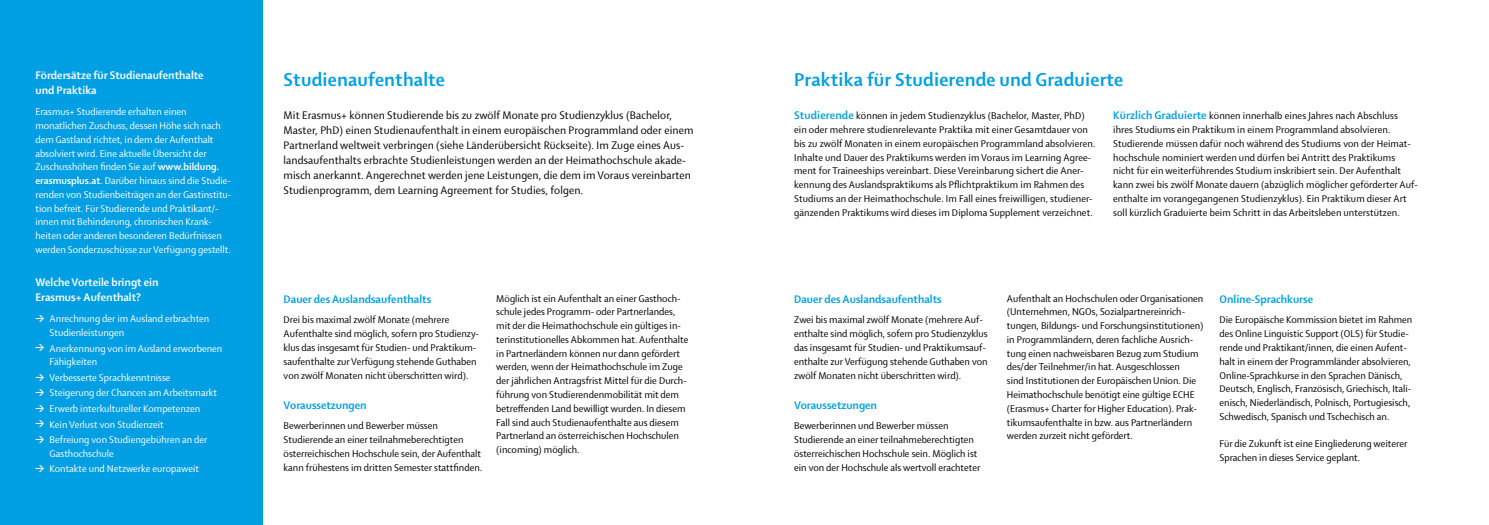
<style>
.page{position:relative;width:1489px;height:525px;background:#fff}
.page>*{position:absolute;margin:0;border:0;box-sizing:border-box;transform-origin:0 0}
.t1{font:700 20px "Shaker 2";letter-spacing:.01em;color:#009fe3}
.t2{font:11.88px/15px "Shaker 2";letter-spacing:.01em;color:#000}
.t3{font:700 11.88px "Shaker 2";color:#009fe3}
.t4{font:700 11.88px/15px "Shaker 2";color:#fff}
.t5{font:10.62px/13.8px "Shaker 2";color:#000}
.t6{font:10.62px/13.8px "Shaker 2";color:#fff}
.s1{font-weight:700}
.s2{font-family:"DIN";font-weight:700;font-size:8.75px}
.s3{font-weight:700;font-size:11.88px;color:#009fe3}
</style>
<div class="page">
<div style="left:0;top:0;width:262px;height:524px;background:#009fe3"></div>
<p class="t4" style="left:35px;top:67px;width:170px">Fördersätze für Studienaufenthalte und Praktika</p>
<p class="t6" style="left:35px;top:104px;width:197px">Erasmus+ Studierende erhalten einen monatlichen Zuschuss, dessen Höhe sich nach dem Gastland richtet, in dem der Aufenthalt absolviert wird. Eine aktuelle Übersicht der Zuschusshöhen finden Sie auf <span class="s1">www.bildung. erasmusplus.at</span>. Darüber hinaus sind die Studie&shy;renden von Studienbeiträgen an der Gastinstitu&shy;tion befreit. Für Studierende und Praktikant/- innen mit Behinderung, chronischen Krank&shy;heiten oder anderen besonderen Bedürfnissen werden Sonderzuschüsse zur Verfügung gestellt.</p>
<p class="t4" style="left:35px;top:274px;width:125px">Welche Vorteile bringt ein<br>Erasmus+ Aufenthalt?</p>
<p class="t6" style="left:50px;top:311px;width:161px;text-indent:-14px"><span class="s2">&gt;</span> Anrechnung der im Ausland erbrachten<br>Studienleistungen</p>
<p class="t6" style="left:50px;top:340px;width:174px;text-indent:-14px"><span class="s2">&gt;</span> Anerkennung von im Ausland erworbenen<br>Fähigkeiten</p>
<p class="t6" style="left:35px;top:369px;width:183px;line-height:15.5px"><span class="s2">&gt;</span> Verbesserte Sprachkenntnisse<br><span class="s2">&gt;</span> Steigerung der Chancen am Arbeitsmarkt <span class="s2">&gt;</span> Erwerb interkultureller Kompetenzen<br><span class="s2">&gt;</span> Kein Verlust von Studienzeit<br><span class="s2">&gt;</span> Befreiung von Studiengebühren an der</p>
<p class="t6" style="left:35px;top:445px;width:165px;line-height:15.5px;text-indent:14px">Gasthochschule<br><span class="s2">&gt;</span> Kontakte und Netzwerke europaweit</p>
<h1 class="t1" style="left:283px;top:66px;width:163px">Studienaufenthalte</h1>
<p class="t2" style="left:283px;top:107px;width:411px">Mit Erasmus+ können Studierende bis zu zwölf Monate pro Studienzyklus (Bachelor, Master, PhD) einen Studienaufenthalt in einem europäischen Programmland oder einem Partnerland weltweit verbringen (siehe Länderübersicht Rückseite). Im Zuge eines Aus&shy;landsaufenthalts erbrachte Studienleistungen werden an der Heimathochschule akade&shy;misch anerkannt. Angerechnet werden jene Leistungen, die dem im Voraus vereinbarten Studienprogramm, dem Learning Agreement for Studies, folgen.</p>
<h1 class="t1" style="left:794px;top:66px;width:331px">Praktika für Studierende und Graduierte</h1>
<p class="t5" style="left:794px;top:108px;width:303px"><span class="s3">Studierende</span> können in jedem Studienzyklus (Bachelor, Master, PhD) ein oder mehrere studienrelevante Praktika mit einer Gesamtdauer von bis zu zwölf Monaten in einem europäischen Programmland absolvieren.<br>Inhalte und Dauer des Praktikums werden im Voraus im Learning Agree&shy;ment for Traineeships vereinbart. Diese Vereinbarung sichert die Aner&shy;kennung des Auslandspraktikums als Pflichtpraktikum im Rahmen des Studiums an der Heimathochschule. Im Fall eines freiwilligen, studiener&shy;gänzenden Praktikums wird dieses im Diploma Supplement verzeichnet.</p>
<p class="t5" style="left:1113px;top:108px;width:306px"><span class="s3">Kürzlich Graduierte</span> können innerhalb eines Jahres nach Abschluss ihres Studiums ein Praktikum in einem Programmland absolvieren.<br>Studierende müssen dafür noch während des Studiums von der Heimat&shy;hochschule nominiert werden und dürfen bei Antritt des Praktikums nicht für ein weiterführendes Studium inskribiert sein. Der Aufenthalt kann zwei bis zwölf Monate dauern (abzüglich möglicher geförderter Auf&shy;enthalte im vorangegangenen Studienzyklus). Ein Praktikum dieser Art soll kürzlich Graduierte beim Schritt in das Arbeitsleben unterstützen.</p>
<p class="t3" style="left:283px;top:291px;width:149px">Dauer des Auslandsaufenthalts</p>
<p class="t5" style="left:283px;top:312px;width:197px">Drei bis maximal zwölf Monate (mehrere Aufenthalte sind möglich, sofern pro Studienzy&shy;klus das insgesamt für Studien- und Praktikum&shy;saufenthalte zur Verfügung stehende Guthaben von zwölf Monaten nicht überschritten wird).</p>
<p class="t3" style="left:283px;top:396px;width:84px">Voraussetzungen</p>
<p class="t5" style="left:283px;top:418px;width:200px">Bewerberinnen und Bewerber müssen Studierende an einer teilnahmeberechtigten österreichischen Hochschule sein, der Aufenthalt kann frühestens im dritten Semester stattfinden.</p>
<p class="t5" style="left:496px;top:291px;width:193px">Möglich ist ein Aufenthalt an einer Gasthoch&shy;schule jedes Programm- oder Partnerlandes, mit der die Heimathochschule ein gültiges in&shy;terinstitutionelles Abkommen hat. Aufenthalte in Partnerländern können nur dann gefördert werden, wenn der Heimathochschule im Zuge der jährlichen Antragsfrist Mittel für die Durch&shy;führung von Studierendenmobilität mit dem betreffenden Land bewilligt wurden. In diesem Fall sind auch Studienaufenthalte aus diesem Partnerland an österreichischen Hochschulen (incoming) möglich.</p>
<p class="t3" style="left:794px;top:291px;width:149px">Dauer des Auslandsaufenthalts</p>
<p class="t5" style="left:794px;top:312px;width:195px">Zwei bis maximal zwölf Monate (mehrere Auf&shy;enthalte sind möglich, sofern pro Studienzyklus das insgesamt für Studien- und Praktikumsauf&shy;enthalte zur Verfügung stehende Guthaben von zwölf Monaten nicht überschritten wird).</p>
<p class="t3" style="left:794px;top:396px;width:84px">Voraussetzungen</p>
<p class="t5" style="left:794px;top:418px;width:188px">Bewerberinnen und Bewerber müssen Studierende an einer teilnahmeberechtigten österreichischen Hochschule sein. Möglich ist ein von der Hochschule als wertvoll erachteter</p>
<p class="t5" style="left:1006px;top:291px;width:198px">Aufenthalt an Hochschulen oder Organisationen (Unternehmen, NGOs, Sozialpartnereinrich&shy;tungen, Bildungs- und Forschungsinstitutionen) in Programmländern, deren fachliche Ausrich&shy;tung einen nachweisbaren Bezug zum Studium des/der Teilnehmer/in hat. Ausgeschlossen<br>sind Institutionen der Europäischen Union. Die Heimathochschule benötigt eine gültige ECHE (Erasmus+ Charter for Higher Education). Prak&shy;tikumsaufenthalte in bzw. aus Partnerländern werden zurzeit nicht gefördert.</p>
<p class="t3" style="left:1219px;top:291px;width:95px">Online-Sprachkurse</p>
<p class="t5" style="left:1219px;top:312px;width:194px">Die Europäische Kommission bietet im Rahmen des Online Linguistic Support (OLS) für Studie&shy;rende und Praktikant/innen, die einen Aufent&shy;halt in einem der Programmländer absolvieren, Online-Sprachkurse in den Sprachen Dänisch, Deutsch, Englisch, Französisch, Griechisch, Itali&shy;enisch, Niederländisch, Polnisch, Portugiesisch, Schwedisch, Spanisch und Tschechisch an.</p>
<p class="t5" style="left:1219px;top:436px;width:189px">Für die Zukunft ist eine Eingliederung weiterer<br>Sprachen in dieses Service geplant.</p>
</div>
